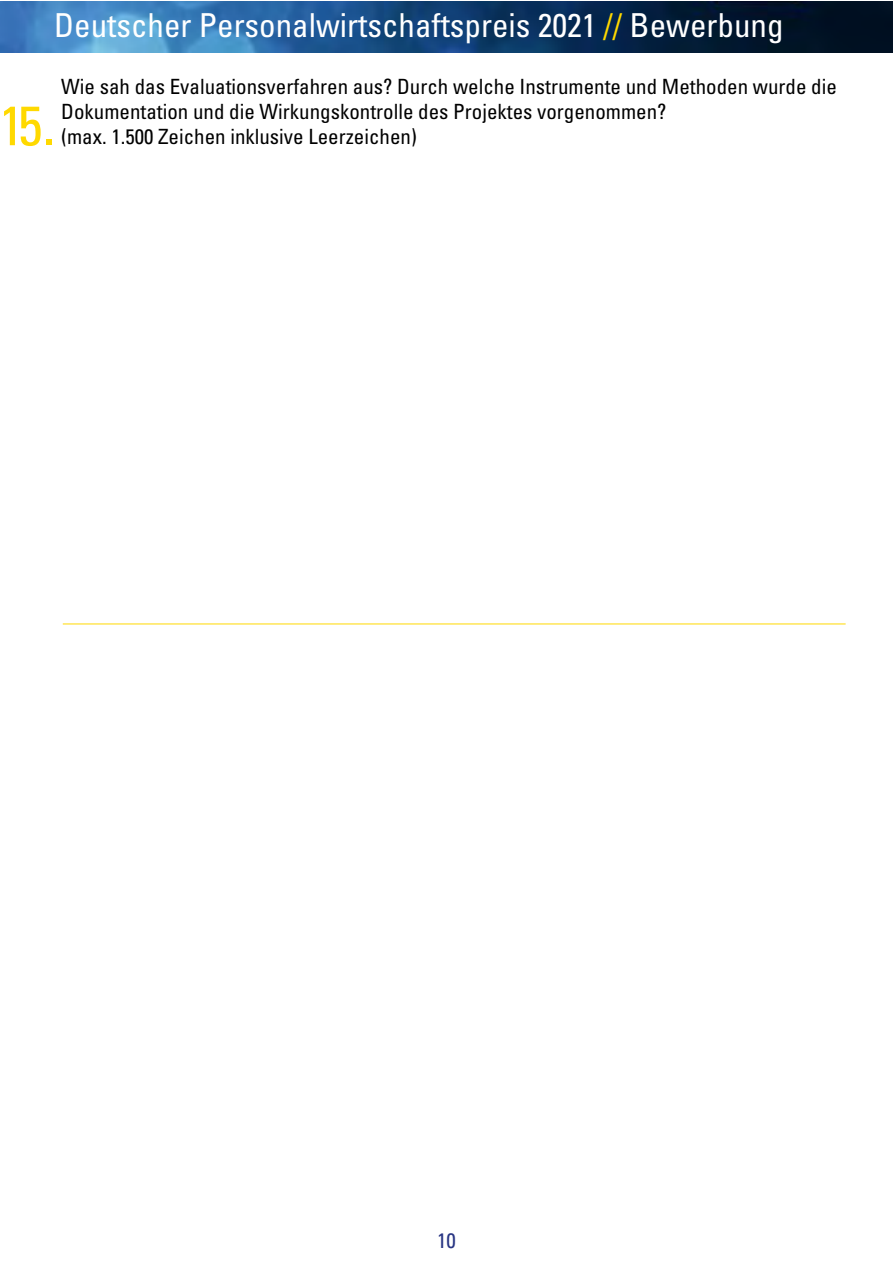
<style>
.page{position:relative;width:893px;height:1263px;background:#fff}
.page>*{position:absolute;margin:0;border:0;box-sizing:border-box;transform-origin:0 0}
.t1{font:condensed 55.5px "Univers LT Std";color:#ffd900}
.t2{font:condensed 33px "Univers LT Std";color:#fff}
.t3{font:condensed 21px/25.2px "Univers LT Std";color:#000}
.t4{font:condensed 21px "Univers LT Std";color:#283583}
.s1{color:#ffd900}
</style>
<div class="page">
<hr style="left:63px;top:624px;width:783px;height:1px;background:#ffd900">
<img style="left:0;top:1px;width:893px;height:52px">
<h2 class="t2" style="left:54px;top:5px;width:731px">Deutscher Personalwirtschaftspreis 2021 <span class="s1">//</span> Bewerbung</h2>
<h1 class="t1" style="left:-1px;top:90px;width:58px">15.</h1>
<p class="t3" style="left:61px;top:74px;width:777px">Wie sah das Evaluationsverfahren aus? Durch welche Instrumente und Methoden wurde die<br>Dokumentation und die Wirkungskontrolle des Projektes vorgenommen?</p>
<p class="t3" style="left:61px;top:124px;width:357px">(max. 1.500 Zeichen inklusive Leerzeichen)</p>
<p class="t4" style="left:437px;top:1228px;width:20px">10</p>
</div>
